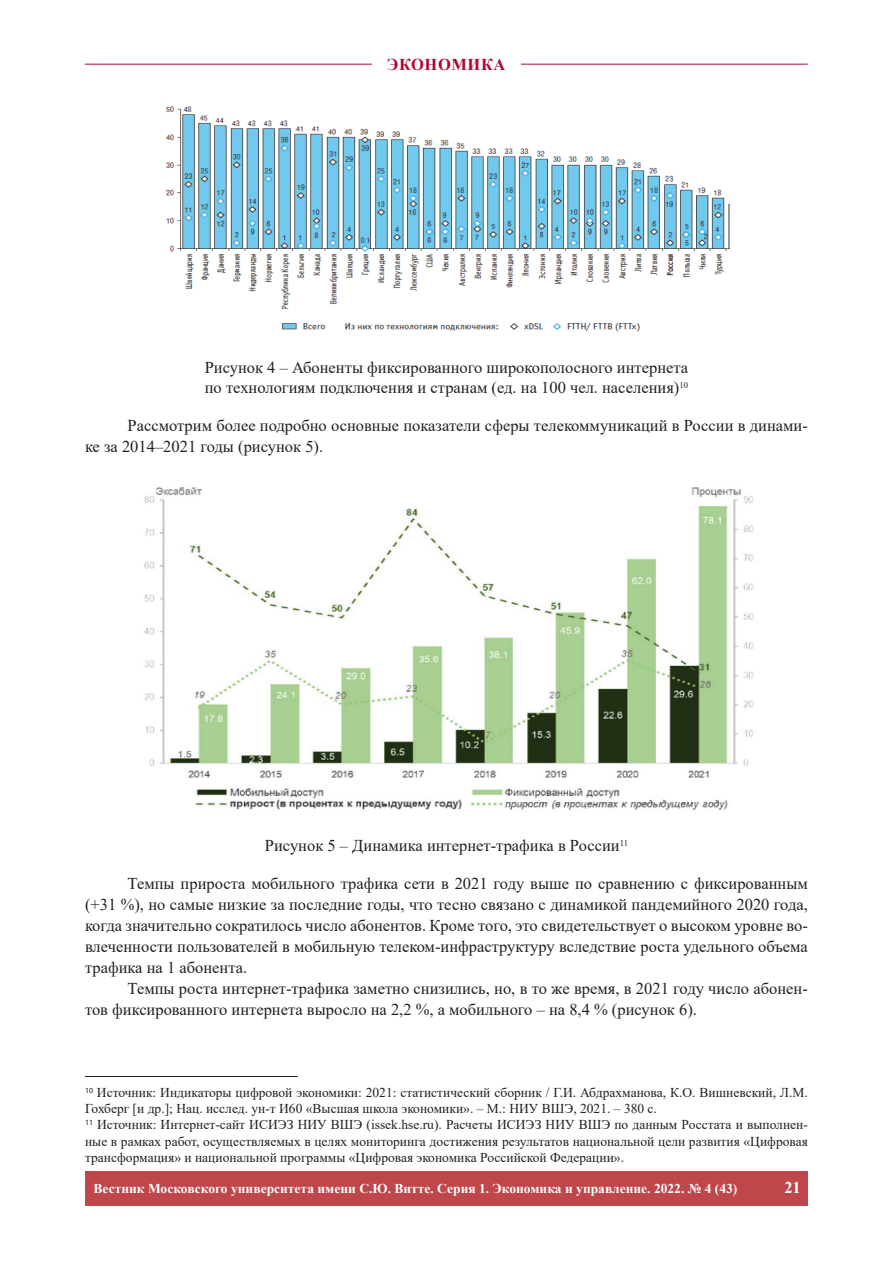
<style>
.page{position:relative;width:893px;height:1263px;background:#fff}
.page>*{position:absolute;margin:0;border:0;box-sizing:border-box;transform-origin:0 0}
.t1{font:16.5px/21px "Times New Roman";color:#231f20}
.t2{font:700 16.5px "Times New Roman";letter-spacing:.035em;color:#b00630}
.t3{font:700 16.5px "Times New Roman";color:#fff}
.t4{font:13.5px/16.2px "Times New Roman";color:#231f20}
.t5{font:700 13.5px "Times New Roman";color:#fff}
</style>
<div class="page">
<hr style="left:85px;top:64px;width:723px;height:1px;background:#b00630">
<div style="left:372px;top:58px;width:149px;height:12px;background:#fff"></div>
<div style="left:85px;top:1171px;width:723px;height:34px;background:#bf464b"></div>
<img style="left:165px;top:106px;width:566px;height:226px">
<img style="left:144px;top:487px;width:610px;height:323px">
<hr style="left:85px;top:1076px;width:213px;height:1px;background:#231f20">
<p class="t2" style="left:387px;top:52px;width:120px">ЭКОНОМИКА</p>
<p class="t1" style="left:205px;top:357px;width:485px;line-height:19.8px">Рисунок 4 – Абоненты фиксированного широкополосного интернета по технологиям подключения и странам (ед. на 100 чел. населения)<sup>10</sup></p>
<p class="t1" style="left:85px;top:414px;width:724px;text-indent:43px">Рассмотрим более подробно основные показатели сферы телекоммуникаций в России в динами&shy;ке за 2014–2021 годы (рисунок 5).</p>
<p class="t1" style="left:265px;top:834px;width:365px">Рисунок 5 – Динамика интернет-трафика в России<sup>11</sup></p>
<p class="t1" style="left:85px;top:872px;width:724px;text-align:justify;text-indent:43px">Темпы прироста мобильного трафика сети в 2021 году выше по сравнению с фиксированным (+31 %), но самые низкие за последние годы, что тесно связано с динамикой пандемийного 2020 года, когда значительно сократилось число абонентов. Кроме того, это свидетельствует о высоком уровне во&shy;влеченности пользователей в мобильную телеком-инфраструктуру вследствие роста удельного объема трафика на 1 абонента.</p>
<p class="t1" style="left:85px;top:977px;width:724px;text-indent:43px">Темпы роста интернет-трафика заметно снизились, но, в то же время, в 2021 году число абонен&shy;тов фиксированного интернета выросло на 2,2 %, а мобильного – на 8,4 % (рисунок 6).</p>
<p class="t4" style="left:85px;top:1084px;width:724px"><sup>10</sup> Источник: Индикаторы цифровой экономики: 2021: статистический сборник / Г.И. Абдрахманова, К.О. Вишневский, Л.М.<br>Гохберг [и др.]; Нац. исслед. ун-т И60 «Высшая школа экономики». – М.: НИУ ВШЭ, 2021. – 380 с.<br><sup>11</sup> Источник: Интернет-сайт ИСИЭЗ НИУ ВШЭ (issek.hse.ru). Расчеты ИСИЭЗ НИУ ВШЭ по данным Росстата и выполнен&shy;ные в рамках работ, осуществляемых в целях мониторинга достижения результатов национальной цели развития «Цифровая трансформация» и национальной программы «Цифровая экономика Российской Федерации».</p>
<p class="t5" style="left:94px;top:1179px;width:645px">Вестник Московского университета имени С.Ю. Витте. Серия 1. Экономика и управление. 2022. № 4 (43)</p>
<p class="t3" style="left:784px;top:1175px;width:18px">21</p>
</div>
